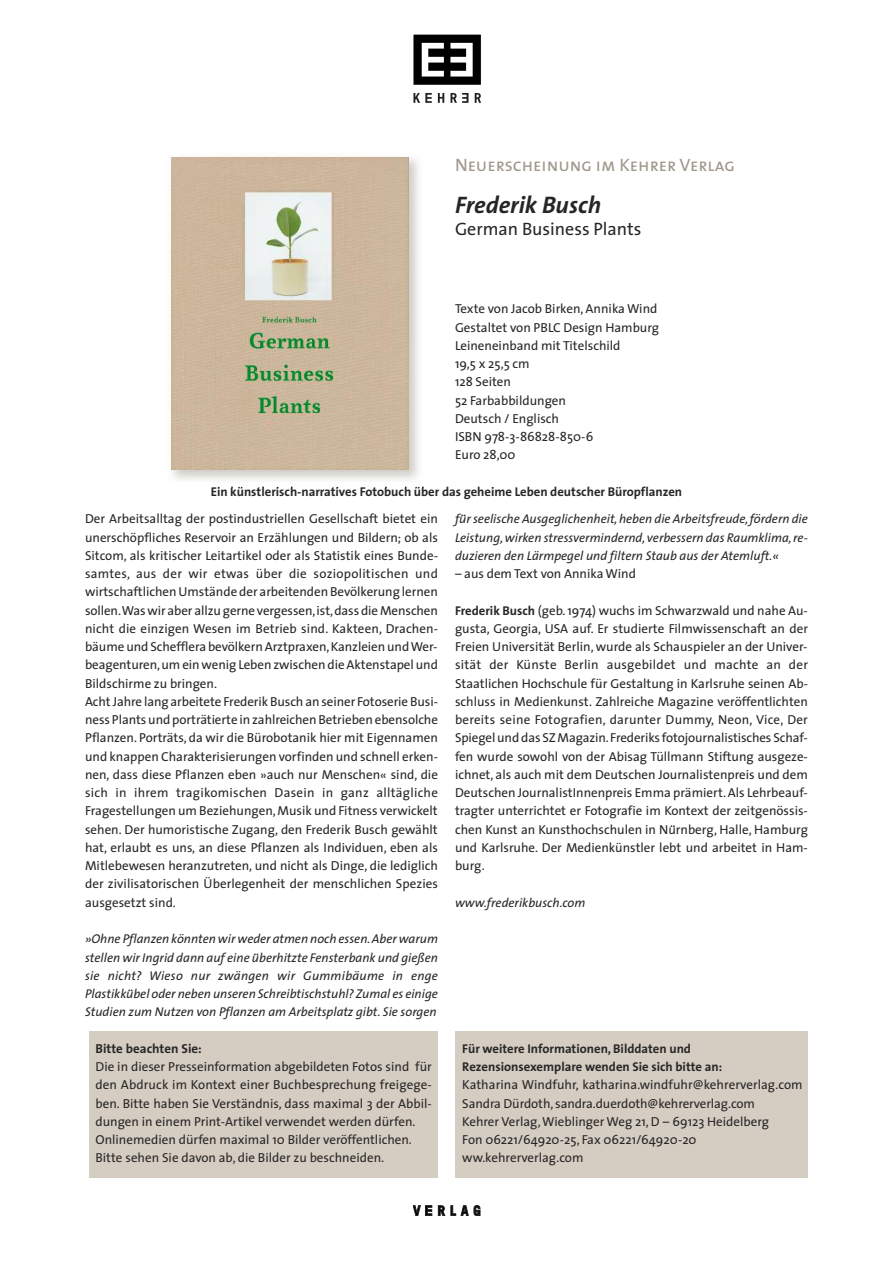
<style>
.page{position:relative;width:893px;height:1263px;background:#fff}
.page>*{position:absolute;margin:0;border:0;box-sizing:border-box;transform-origin:0 0}
.t1{font:italic 700 24px "The Sans";color:#272627}
.t2{font:18px "The Sans Caps";color:#a0988c}
.t3{font:18px "The Sans";color:#272627}
.t4{font:13.05px/18.3px "The Sans";color:#272627}
.t5{font:700 13.05px "The Sans";color:#272627}
.t6{font:italic 12.75px/18.3px "The Sans";color:#272627;text-align:justify}
.t7{font:700 12.75px/18.3px "The Sans";color:#272627}
.s1{font-size:13.05px}
.s2{font-family:"Calibri";font-weight:700;font-style:normal}
.s3{font-weight:700;font-size:12.75px}
.s4{font-family:"Calibri";font-weight:700}
</style>
<div class="page">
<svg style="left:475px;top:93px;width:6px;height:10px"></svg>
<svg style="left:413px;top:93px;width:19px;height:10px"></svg>
<svg style="left:438px;top:93px;width:6px;height:10px"></svg>
<svg style="left:450px;top:93px;width:18px;height:10px"></svg>
<svg style="left:413px;top:35px;width:68px;height:50px"></svg>
<svg style="left:438px;top:1205px;width:7px;height:11px"></svg>
<svg style="left:451px;top:1205px;width:29px;height:11px"></svg>
<svg style="left:413px;top:1205px;width:19px;height:11px"></svg>
<div style="left:455px;top:1032px;width:353px;height:146px;background:#d5cdc1"></div>
<img style="left:171px;top:157px;width:253px;height:331px">
<img style="left:212px;top:487px;width:103px;height:1px">
<img style="left:171px;top:157px;width:237px;height:312px">
<div style="left:89px;top:1032px;width:349px;height:146px;background:#d5cdc1"></div>
<h2 class="t2" style="left:455px;top:159px;width:281px">Neuerscheinung im Kehrer Verlag</h2>
<h1 class="t1" style="left:455px;top:195px;width:148px">Frederik Busch</h1>
<h2 class="t3" style="left:455px;top:222px;width:188px">German Business Plants</h2>
<p class="t4" style="left:455px;top:301px;width:206px">Texte von Jacob Birken, Annika Wind<br>Gestaltet von PBLC Design Hamburg<br>Leineneinband mit Titelschild<br>19,5 x 25,5 cm<br>128 Seiten<br>52 Farbabbildungen<br>Deutsch / Englisch<br>ISBN 978-3-86828-850-6<br>Euro 28,00</p>
<p class="t7" style="left:211px;top:484px;width:473px">Ein künstlerisch-narratives Fotobuch über das geheime Leben deutscher Büropflanzen</p>
<p class="t4" style="left:85px;top:511px;width:354px">Der Arbeitsalltag der postindustriellen Gesellschaft bietet ein unerschöpfliches Reservoir an Erzählungen und Bildern; ob als Sitcom, als kritischer Leitartikel oder als Statistik eines Bunde&shy;samtes, aus der wir etwas über die soziopolitischen und wirtschaftlichenUmstände der arbeitenden Bevölkerung lernen sollen.Waswir aber allzu gerne vergessen,ist,dass dieMenschen nicht die einzigen Wesen im Betrieb sind. Kakteen, Drachen&shy;bäume und Schefflera bevölkernArztpraxen,Kanzleien undWer&shy;beagenturen,um einwenig Leben zwischen dieAktenstapel und Bildschirme zu bringen.<br>Acht Jahre lang arbeitete Frederik Busch an seiner Fotoserie Busi&shy;ness Plants und porträtierte in zahlreichen Betrieben ebensolche Pflanzen. Porträts, da wir die Bürobotanik hier mit Eigennamen und knappen Charakterisierungen vorfinden und schnell erken&shy;nen, dass diese Pflanzen eben »auch nur Menschen« sind, die sich in ihrem tragikomischen Dasein in ganz alltägliche Fragestellungen um Beziehungen,Musik und Fitness verwickelt sehen. Der humoristische Zugang, den Frederik Busch gewählt hat, erlaubt es uns, an diese Pflanzen als Individuen, eben als Mitlebewesen heranzutreten, und nicht als Dinge, die lediglich der zivilisatorischen Überlegenheit der menschlichen Spezies ausgesetzt sind.</p>
<p class="t6" style="left:85px;top:931px;width:354px"><span class="s1">»</span>Ohne Pflanzen könntenwirweder atmen noch essen.Aberwarum stellen wir Ingrid dann auf eine u<span class="s2">̈</span>berhitzte Fensterbank und gießen sie nicht? Wieso nur zwängen wir Gummibäume in enge Plastikkub<span class="s2">̈</span>el oder neben unseren Schreibtischstuhl? Zumal es einige Studien zum Nutzen von Pflanzen am Arbeitsplatz gibt. Sie sorgen</p>
<p class="t5" style="left:95px;top:1043px;width:108px">Bitte beachten Sie:</p>
<p class="t4" style="left:95px;top:1059px;width:338px">Die in dieser Presseinformation abgebildeten Fotos sind für den Abdruck im Kontext einer Buchbesprechung freigege&shy;ben. Bitte haben Sie Verständnis, dass maximal 3 der Abbil&shy;dungen in einem Print-Artikel verwendet werden dürfen.<br>Onlinemedien dürfen maximal 10 Bilder veröffentlichen.<br>Bitte sehen Sie davon ab, die Bilder zu beschneiden.</p>
<p class="t6" style="left:455px;top:511px;width:354px">fu<span class="s2">̈</span>rseelische Ausgeglichenheit,heben die Arbeitsfreude,fördern die Leistung,wirken stressvermindernd, verbessern das Raumklima,re&shy;duzieren den Lärmpegel und filtern Staub aus der Atemluft.<span class="s1">«</span></p>
<p class="t4" style="left:455px;top:566px;width:182px">– aus dem Text von Annika Wind</p>
<p class="t4" style="left:455px;top:602px;width:355px;text-align:justify"><span class="s3">Frederik Busch</span> (geb. 1974) wuchs im Schwarzwald und nahe Au&shy;gusta, Georgia, USA auf. Er studierte Filmwissenschaft an der Freien Universität Berlin, wurde als Schauspieler an der Univer&shy;sität der Künste Berlin ausgebildet und machte an der Staatlichen Hochschule für Gestaltung in Karlsruhe seinen Ab&shy;schluss in Medienkunst. Zahlreiche Magazine veröffentlichten bereits seine Fotografien, darunter Dummy, Neon, Vice, Der Spiegelund das SZMagazin.Frederiks fotojournalistisches Schaf&shy;fen wurde sowohl von der Abisag Tüllmann Stiftung ausgeze&shy;ichnet, als auch mit dem Deutschen Journalistenpreis und dem Deutschen JournalistInnenpreis Emma prämiert.Als Lehrbeauf&shy;tragter unterrichtet er Fotografie im Kontext der zeitgenössis&shy;chen Kunst an Kunsthochschulen in Nu<span class="s4">̈</span>rnberg, Halle, Hamburg und Karlsruhe. Der Medienkünstler lebt und arbeitet in Ham&shy;burg.</p>
<p class="t6" style="left:455px;top:894px;width:132px">www.frederikbusch.com</p>
<p class="t7" style="left:462px;top:1040px;width:261px">Für weitere Informationen, Bilddaten und<br>Rezensionsexemplare wenden Sie sich bitte an:</p>
<p class="t4" style="left:462px;top:1077px;width:342px">Katharina Windfuhr, katharina.windfuhr@kehrerverlag.com Sandra Dürdoth, sandra.duerdoth@kehrerverlag.com<br>Kehrer Verlag,Wieblinger Weg 21, D – 69123 Heidelberg<br>Fon 06221/64920-25, Fax 06221/64920-20 ww.kehrerverlag.com</p>
</div>
